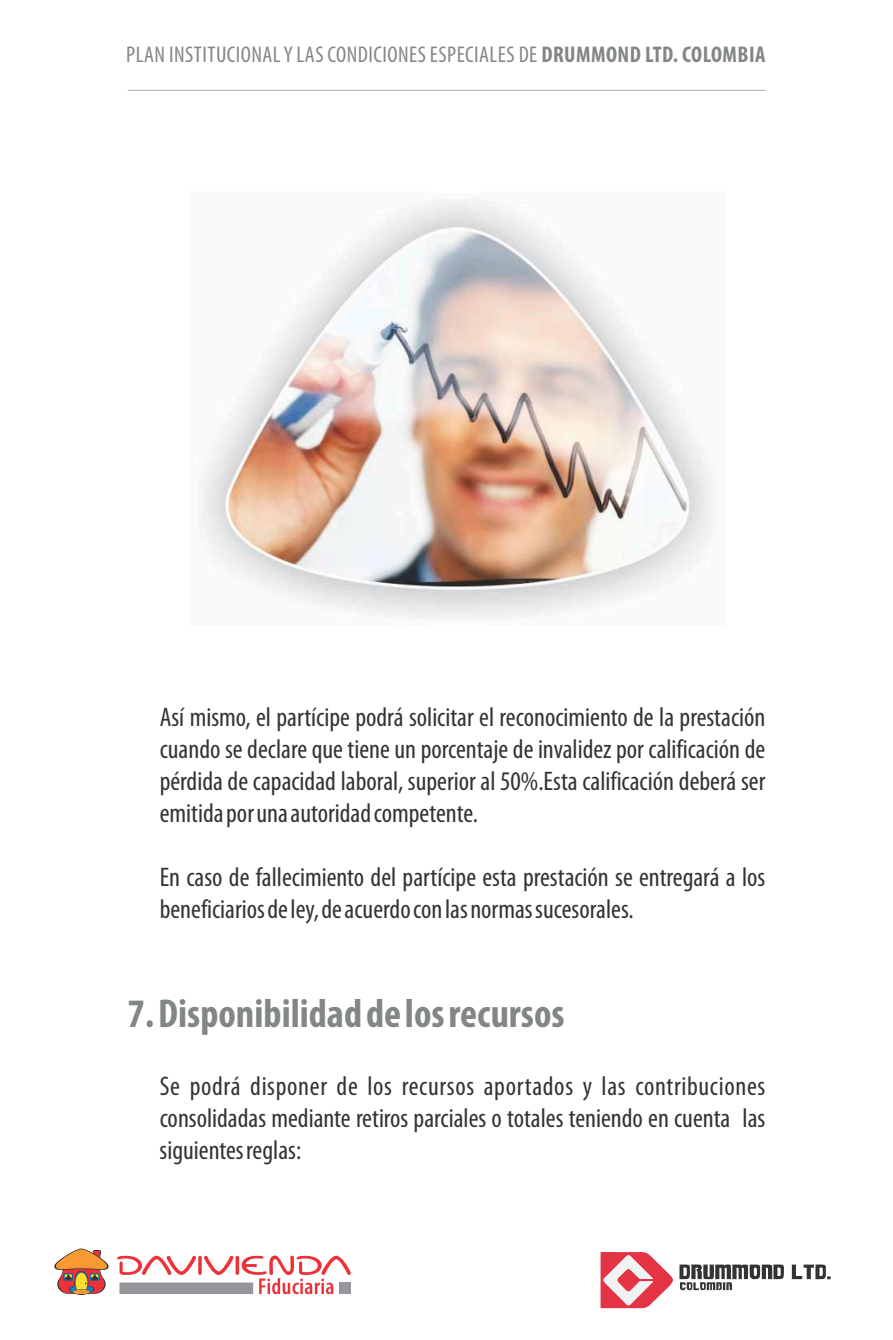
<style>
.page{position:relative;width:893px;height:1340px;background:#fff}
.page>*{position:absolute;margin:0;border:0;box-sizing:border-box;transform-origin:0 0}
.t1{font:700 condensed 40.5px "Myriad Pro";color:#838687}
.t2{font:condensed 27px/31.9px "Myriad Pro";color:#353434;text-align:justify}
.t3{font:condensed 22.72px "Myriad Pro";letter-spacing:.02em;color:#838687}
.s1{font-weight:700}
</style>
<div class="page">
<hr style="left:128px;top:90px;width:637px;height:1px;background:#a7acad">
<img style="left:201px;top:202px;width:512px;height:416px">
<svg style="left:792px;top:1264px;width:39px;height:15px"></svg>
<svg style="left:600px;top:1252px;width:184px;height:56px"></svg>
<svg style="left:54px;top:1248px;width:297px;height:47px"></svg>
<div style="left:339px;top:1282px;width:12px;height:11px;background:#95969b"></div>
<div style="left:119px;top:1282px;width:134px;height:11px;background:#95969b"></div>
<p class="t3" style="left:126px;top:45px;width:641px">PLAN INSTITUCIONALY LAS CONDICIONES ESPECIALES DE <span class="s1">DRUMMOND LTD. COLOMBIA</span></p>
<p class="t2" style="left:160px;top:703px;width:607px">Así mismo, el partícipe podrá solicitar el reconocimiento de la prestación cuando se declare que tiene un porcentaje de invalidez por calificación de pérdida de capacidad laboral, superior al 50%.Esta calificación deberá ser emitida por una autoridad competente.</p>
<p class="t2" style="left:160px;top:863px;width:607px">En caso de fallecimiento del partícipe esta prestación se entregará a los beneficiarios de ley, de acuerdo con las normas sucesorales.</p>
<h1 class="t1" style="left:128px;top:997px;width:439px">7. Disponibilidad de los recursos</h1>
<p class="t2" style="left:160px;top:1072px;width:607px">Se podrá disponer de los recursos aportados y las contribuciones consolidadas mediante retiros parciales o totales teniendo en cuenta las siguientes reglas:</p>
</div>
